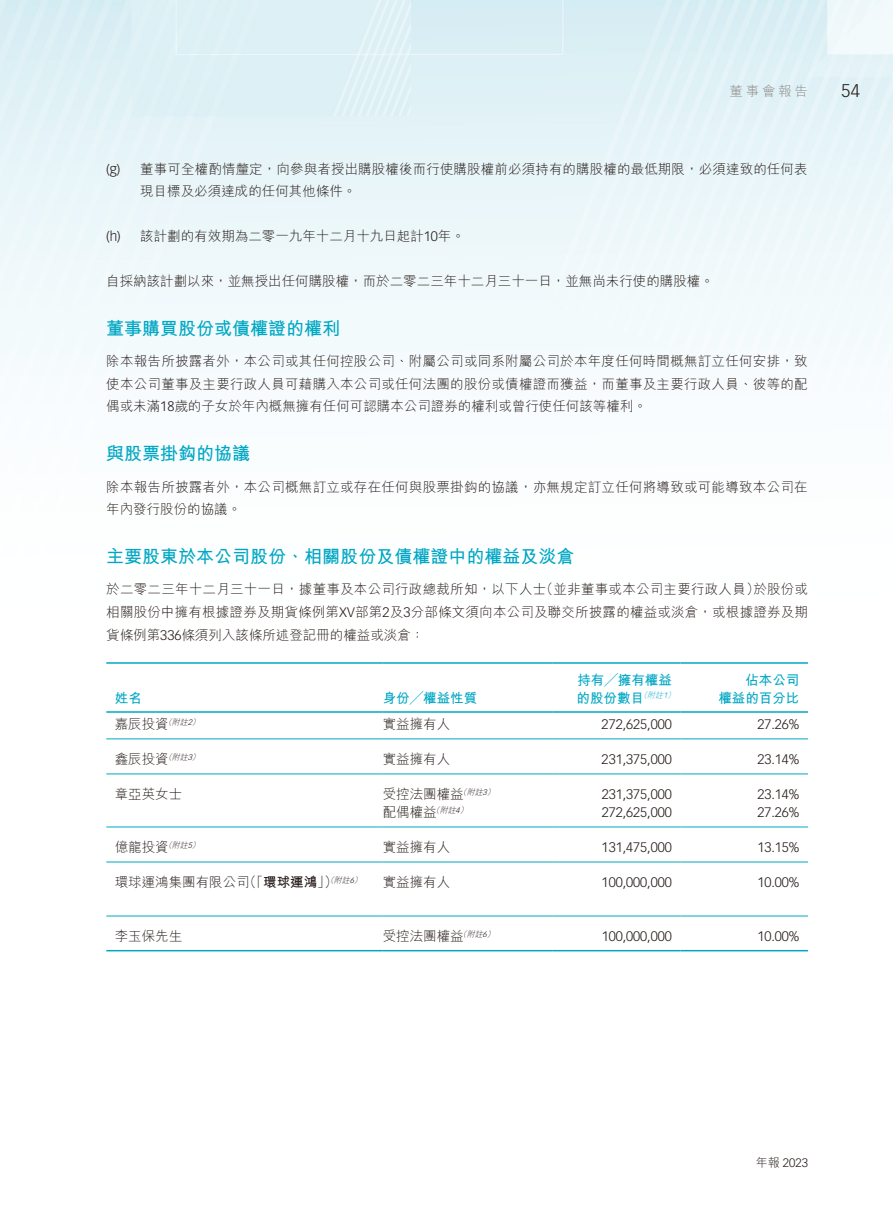
<style>
.page{position:relative;width:893px;height:1212px;background:#fff}
.page>*{position:absolute;margin:0;border:0;box-sizing:border-box;transform-origin:0 0}
.t1{font:700 18px "M Hei HK";color:#00a7c4}
.t2{font:300 18px "Vectora LT Std";color:#231916}
.t3{font:300 13.5px/22.5px "M Hei HK";color:#231916;text-align:justify}
.t4{font:300 13.5px "Vectora LT Std";color:#231916}
.t5{font:300 13.5px/22.5px "M Hei HK";letter-spacing:.02em;color:#231916}
.t6{font:700 13.5px/18px "M Hei HK";color:#00a7c4;text-align:right}
.t7{font:300 13.5px "M Hei HK";letter-spacing:.2em;color:#898989}
.t8{font:300 12px "Vectora LT Std";color:#231916}
.t9{font:italic 300 7.8px "M Hei HK";color:#231916}
.t10{font:italic 300 7.8px "M Hei HK";color:#00a7c4}
.s1{font-family:"Vectora LT Std"}
.s2{font-weight:700}
.s3{font-family:"M Hei HK"}
</style>
<div class="page">
<svg style="left:106px;top:739px;width:702px;height:211px"></svg>
<hr style="left:106px;top:662px;width:277px;height:2px;background:#00a7c4">
<hr style="left:383px;top:662px;width:170px;height:2px;background:#00a7c4">
<hr style="left:553px;top:662px;width:127px;height:2px;background:#00a7c4">
<hr style="left:680px;top:662px;width:128px;height:2px;background:#00a7c4">
<hr style="left:106px;top:711px;width:277px;height:2px;background:#00a7c4">
<hr style="left:383px;top:711px;width:170px;height:2px;background:#00a7c4">
<hr style="left:553px;top:711px;width:127px;height:2px;background:#00a7c4">
<hr style="left:680px;top:711px;width:128px;height:2px;background:#00a7c4">
<hr style="left:106px;top:738px;width:277px;height:1px;background:#00a7c4">
<hr style="left:383px;top:738px;width:170px;height:1px;background:#00a7c4">
<hr style="left:553px;top:738px;width:127px;height:1px;background:#00a7c4">
<hr style="left:680px;top:738px;width:128px;height:1px;background:#00a7c4">
<hr style="left:106px;top:773px;width:277px;height:1px;background:#00a7c4">
<hr style="left:383px;top:773px;width:170px;height:1px;background:#00a7c4">
<hr style="left:553px;top:773px;width:127px;height:1px;background:#00a7c4">
<hr style="left:680px;top:773px;width:128px;height:1px;background:#00a7c4">
<hr style="left:106px;top:826px;width:277px;height:1px;background:#00a7c4">
<hr style="left:383px;top:826px;width:170px;height:1px;background:#00a7c4">
<hr style="left:553px;top:826px;width:127px;height:1px;background:#00a7c4">
<hr style="left:680px;top:826px;width:128px;height:1px;background:#00a7c4">
<hr style="left:106px;top:862px;width:277px;height:1px;background:#00a7c4">
<hr style="left:383px;top:862px;width:170px;height:1px;background:#00a7c4">
<hr style="left:553px;top:862px;width:127px;height:1px;background:#00a7c4">
<hr style="left:680px;top:862px;width:128px;height:1px;background:#00a7c4">
<hr style="left:106px;top:916px;width:277px;height:1px;background:#00a7c4">
<hr style="left:383px;top:916px;width:170px;height:1px;background:#00a7c4">
<hr style="left:553px;top:916px;width:127px;height:1px;background:#00a7c4">
<hr style="left:680px;top:916px;width:128px;height:1px;background:#00a7c4">
<hr style="left:106px;top:950px;width:277px;height:1px;background:#00a7c4">
<hr style="left:383px;top:950px;width:170px;height:1px;background:#00a7c4">
<hr style="left:553px;top:950px;width:127px;height:1px;background:#00a7c4">
<hr style="left:680px;top:950px;width:128px;height:1px;background:#00a7c4">
<p class="t7" style="left:730px;top:84px;width:80px">董事會報告</p>
<p class="t4" style="left:106px;top:161px;width:16px">g( )</p>
<p class="t3" style="left:140px;top:157px;width:669px">董事可全權酌情釐定，向參與者授出購股權後而行使購股權前必須持有的購股權的最低期限，必須達致的任何表</p>
<p class="t3" style="left:140px;top:180px;width:217px">現目標及必須達成的任何其他條件。</p>
<p class="t3" style="left:140px;top:225px;width:326px">該計劃的有效期為二零一九年十二月十九日起計<span class="s1">10</span>年。</p>
<p class="t4" style="left:106px;top:229px;width:16px">h( )</p>
<p class="t3" style="left:106px;top:270px;width:609px">自採納該計劃以來，並無授出任何購股權，而於二零二三年十二月三十一日，並無尚未行使的購股權。</p>
<h1 class="t1" style="left:106px;top:315px;width:235px">董事購買股份或債權證的權利</h1>
<p class="t3" style="left:106px;top:350px;width:703px">除本報告所披露者外，本公司或其任何控股公司、附屬公司或同系附屬公司於本年度任何時間概無訂立任何安排，致使本公司董事及主要行政人員可藉購入本公司或任何法團的股份或債權證而獲益，而董事及主要行政人員、彼等的配偶或未滿<span class="s1">18</span>歲的子女於年內概無擁有任何可認購本公司證券的權利或曾行使任何該等權利。</p>
<h1 class="t1" style="left:106px;top:441px;width:145px">與股票掛鈎的協議</h1>
<p class="t5" style="left:106px;top:475px;width:703px">除本報告所披露者外，本公司概無訂立或存在任何與股票掛鈎的協議，亦無規定訂立任何將導致或可能導致本公司在年內發行股份的協議。</p>
<h1 class="t1" style="left:106px;top:543px;width:469px">主要股東於本公司股份、相關股份及債權證中的權益及淡倉</h1>
<p class="t3" style="left:753px;top:578px;width:56px">於股份或</p>
<p class="t5" style="left:540px;top:578px;width:221px">（並非董事或本公司主要行政人員）</p>
<p class="t3" style="left:106px;top:578px;width:703px;text-align:left">於二零二三年十二月三十一日，據董事及本公司行政總裁所知，以下人士<br>相關股份中擁有根據證券及期貨條例第<span class="s1">XV</span>部第及<span class="s1">2 3</span>分部條文須向本公司及聯交所披露的權益或淡倉，或根據證券及期貨條例第<span class="s1">336</span>條須列入該條所述登記冊的權益或淡倉：</p>
<p class="t6" style="left:115px;top:687px;width:28px">姓名</p>
<p class="t3" style="left:115px;top:713px;width:55px">嘉辰投資</p>
<p class="t9" style="left:164px;top:718px;width:11px">（</p>
<p class="t9" style="left:188px;top:718px;width:16px">）<span class="s1">2</span></p>
<p class="t9" style="left:172px;top:718px;width:19px">附註</p>
<p class="t6" style="left:383px;top:687px;width:96px">身份╱權益性質</p>
<p class="t3" style="left:383px;top:713px;width:69px">實益擁有人</p>
<p class="t6" style="left:577px;top:669px;width:96px">持有╱擁有權益</p>
<p class="t10" style="left:663px;top:691px;width:16px">(<span class="s1">1</span></p>
<p class="t6" style="left:577px;top:687px;width:69px">的股份數目</p>
<p class="t10" style="left:639px;top:691px;width:11px">（</p>
<p class="t10" style="left:647px;top:691px;width:19px">附註</p>
<p class="t4" style="left:602px;top:716px;width:72px">272,625,000</p>
<p class="t6" style="left:718px;top:669px;width:82px">佔本公司<br>權益的百分比</p>
<p class="t4" style="left:757px;top:716px;width:44px">27.26%</p>
<p class="t3" style="left:115px;top:748px;width:55px">鑫辰投資</p>
<p class="t9" style="left:164px;top:753px;width:11px">（</p>
<p class="t9" style="left:188px;top:753px;width:16px">）<span class="s1">3</span></p>
<p class="t9" style="left:172px;top:753px;width:19px">附註</p>
<p class="t3" style="left:383px;top:748px;width:69px">實益擁有人</p>
<p class="t4" style="left:602px;top:751px;width:72px">231,375,000</p>
<p class="t4" style="left:757px;top:751px;width:44px">23.14%</p>
<p class="t3" style="left:115px;top:783px;width:69px">章亞英女士</p>
<p class="t3" style="left:383px;top:783px;width:82px">受控法團權益</p>
<p class="t9" style="left:459px;top:788px;width:11px">（</p>
<p class="t9" style="left:483px;top:788px;width:16px">(<span class="s1">3</span></p>
<p class="t9" style="left:467px;top:788px;width:19px">附註</p>
<p class="t4" style="left:602px;top:786px;width:72px">231,375,000</p>
<p class="t4" style="left:757px;top:786px;width:44px">23.14%</p>
<p class="t3" style="left:383px;top:801px;width:55px">配偶權益</p>
<p class="t9" style="left:432px;top:806px;width:11px">（</p>
<p class="t9" style="left:456px;top:806px;width:16px">(<span class="s1">4</span></p>
<p class="t9" style="left:440px;top:806px;width:19px">附註</p>
<p class="t4" style="left:602px;top:804px;width:72px">272,625,000</p>
<p class="t4" style="left:757px;top:804px;width:44px">27.26%</p>
<p class="t3" style="left:115px;top:836px;width:55px">億龍投資</p>
<p class="t9" style="left:164px;top:841px;width:11px">（</p>
<p class="t9" style="left:188px;top:841px;width:16px">）<span class="s1">5</span></p>
<p class="t9" style="left:172px;top:841px;width:19px">附註</p>
<p class="t3" style="left:383px;top:836px;width:69px">實益擁有人</p>
<p class="t4" style="left:602px;top:839px;width:72px">131,475,000</p>
<p class="t4" style="left:757px;top:839px;width:44px">13.15%</p>
<p class="t3" style="left:243px;top:871px;width:96px">（「<span class="s2">環球運鴻</span>」）<sup>（</sup></p>
<p class="t3" style="left:115px;top:871px;width:136px">環球運鴻集團有限公司</p>
<p class="t9" style="left:350px;top:876px;width:16px">）<span class="s1">6</span></p>
<p class="t9" style="left:334px;top:876px;width:19px">附註</p>
<p class="t3" style="left:383px;top:871px;width:69px">實益擁有人</p>
<p class="t4" style="left:602px;top:874px;width:72px">100,000,000</p>
<p class="t4" style="left:757px;top:874px;width:44px">10.00%</p>
<p class="t3" style="left:115px;top:925px;width:69px">李玉保先生</p>
<p class="t3" style="left:383px;top:925px;width:82px">受控法團權益</p>
<p class="t9" style="left:459px;top:930px;width:11px">（</p>
<p class="t9" style="left:483px;top:930px;width:16px">(<span class="s1">6</span></p>
<p class="t9" style="left:467px;top:930px;width:19px">附註</p>
<p class="t4" style="left:602px;top:928px;width:72px">100,000,000</p>
<p class="t4" style="left:757px;top:928px;width:44px">10.00%</p>
<h1 class="t2" style="left:841px;top:80px;width:20px">54</h1>
<p class="t8" style="left:756px;top:1156px;width:54px"><span class="s3">年報</span> 2023</p>
</div>
